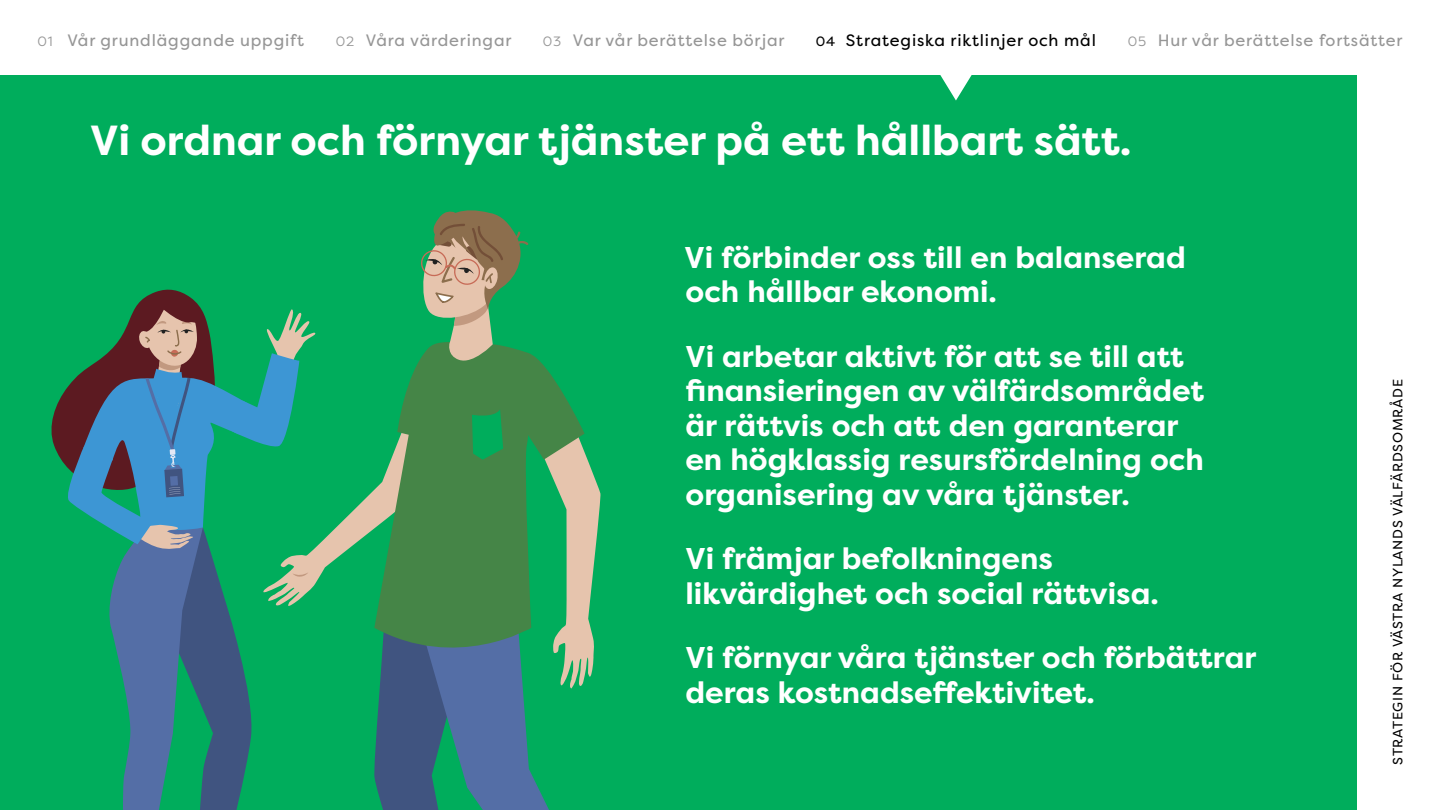
<style>
.page{position:relative;width:1440px;height:810px;background:#00ad5c}
.page>*{position:absolute;margin:0;border:0;box-sizing:border-box;transform-origin:0 0}
.otsikko_h2{font:700 42px "Filson Pro";color:#fff}
.isompi_teksti{font:700 30px/34.5px "Filson Pro";color:#fff}
.t1{font:16.5px "Filson Pro";letter-spacing:.05em;color:#969696}
.t2{font:16.5px "Filson Pro";letter-spacing:.05em;color:#000}
.t3{font:13.5px "Filson Pro";letter-spacing:.05em;color:#000}
.s1{font-size:13.5px}
</style>
<div class="page">
<svg style="left:51px;top:210px;width:550px;height:600px"></svg>
<div style="left:0;top:0;width:1440px;height:75px;background:#fff"></div>
<div style="left:1358px;top:0;width:82px;height:810px;background:#fff"></div>
<svg style="left:940px;top:75px;width:32px;height:26px"></svg>
<p class="t1" style="left:38px;top:29px;width:268px"><span class="s1">01</span> Vår grundläggande uppgift</p>
<p class="t1" style="left:336px;top:29px;width:177px"><span class="s1">02</span> Våra värderingar</p>
<p class="t1" style="left:543px;top:29px;width:243px"><span class="s1">03</span> Var vår berättelse börjar</p>
<p class="t1" style="left:1128px;top:29px;width:276px"><span class="s1">05</span> Hur vår berättelse fortsätter</p>
<p class="t2" style="left:816px;top:29px;width:281px"><span class="s1">04</span> Strategiska riktlinjer och mål</p>
<h2 class="otsikko_h2" style="left:90px;top:113px;width:1043px">Vi ordnar och förnyar tjänster på ett hållbart sätt.</h2>
<p class="isompi_teksti" style="left:685px;top:240px;width:503px">Vi förbinder oss till en balanserad och hållbar ekonomi.</p>
<p class="isompi_teksti" style="left:686px;top:339px;width:520px">Vi arbetar aktivt för att se till att finansieringen av välfärdsområdet är rättvis och att den garanterar en högklassig resursfördelning och organisering av våra tjänster.</p>
<p class="isompi_teksti" style="left:686px;top:542px;width:475px">Vi främjar befolkningens likvärdighet och social rättvisa.</p>
<p class="isompi_teksti" style="left:686px;top:641px;width:573px">Vi förnyar våra tjänster och förbättrar deras kostnadseffektivitet.</p>
<p class="t3" style="left:1389px;top:765px;width:387px;rotate:-90deg">STRATEGIN FÖR VÄSTRA NYLANDS VÄLFÄRDSOMRÅDE</p>
</div>
